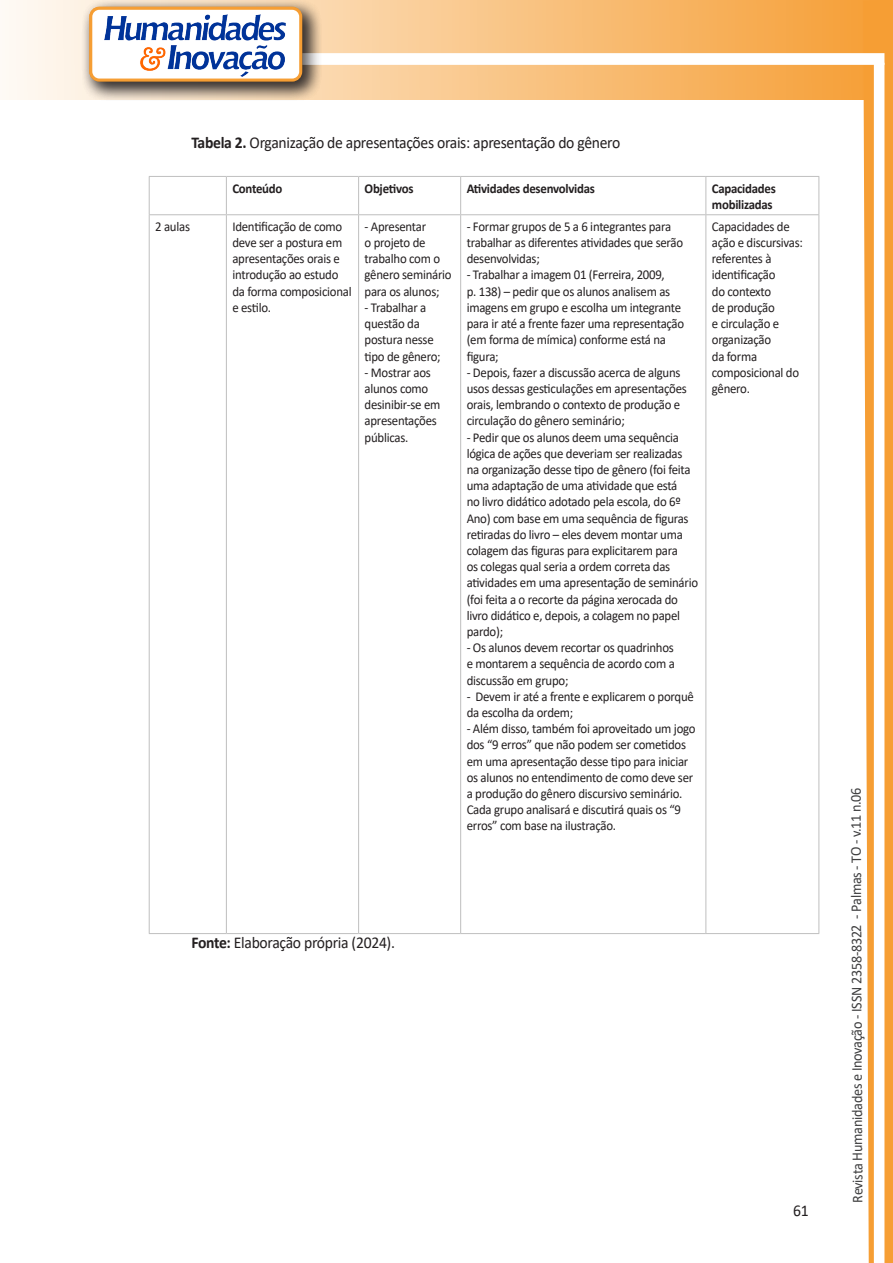
<style>
.page{position:relative;width:893px;height:1263px;background:#fff}
.page>*{position:absolute;margin:0;border:0;box-sizing:border-box;transform-origin:0 0}
.texto{font:16.5px "Calibri";letter-spacing:-.02em;color:#231f20;scale:.95 1}
.t1{font:15px "Calibri";letter-spacing:-.025em;color:#3e3e3f;scale:.95 1}
.texto-2{font:13.5px/16.2px "Calibri";letter-spacing:-.02em;color:#231f20;scale:.95 1}
.texto-3{font:700 13.5px/16.2px "Calibri";letter-spacing:-.02em;color:#231f20;scale:.95 1}
.s1{font-weight:700}
</style>
<div class="page">
<svg style="left:5px;top:0;width:858px;height:100px;background:#f9c484"></svg>
<div style="left:302px;top:53px;width:582px;height:12px;background:#fff;border:2px solid #fff"></div>
<svg style="left:863px;top:0;width:30px;height:1263px"></svg>
<div style="left:81px;top:0;width:241px;height:102px;background:#231f20;opacity:.75"></div>
<div style="left:91px;top:8px;width:210px;height:72px;background:#fff;border-radius:9px"></div>
<img style="left:104px;top:14px;width:181px;height:62px">
<div style="left:89px;top:7px;width:213px;height:75px;border:3px solid #f69e34;border-radius:9px"></div>
<hr style="left:149px;top:176px;width:77px;height:1px;background:#bfbfbf">
<hr style="left:149px;top:177px;width:1px;height:37px;background:#bfbfbf">
<hr style="left:226px;top:176px;width:133px;height:1px;background:#bfbfbf">
<hr style="left:226px;top:177px;width:1px;height:37px;background:#bfbfbf">
<hr style="left:359px;top:176px;width:102px;height:1px;background:#bfbfbf">
<hr style="left:358px;top:177px;width:1px;height:37px;background:#bfbfbf">
<hr style="left:461px;top:176px;width:245px;height:1px;background:#bfbfbf">
<hr style="left:460px;top:177px;width:1px;height:37px;background:#bfbfbf">
<hr style="left:706px;top:176px;width:113px;height:1px;background:#bfbfbf">
<hr style="left:705px;top:177px;width:1px;height:37px;background:#bfbfbf">
<hr style="left:818px;top:177px;width:1px;height:37px;background:#bfbfbf">
<hr style="left:149px;top:214px;width:77px;height:1px;background:#bfbfbf">
<hr style="left:149px;top:215px;width:1px;height:718px;background:#bfbfbf">
<hr style="left:226px;top:214px;width:133px;height:1px;background:#bfbfbf">
<hr style="left:226px;top:215px;width:1px;height:718px;background:#bfbfbf">
<hr style="left:359px;top:214px;width:102px;height:1px;background:#bfbfbf">
<hr style="left:358px;top:215px;width:1px;height:718px;background:#bfbfbf">
<hr style="left:461px;top:214px;width:245px;height:1px;background:#bfbfbf">
<hr style="left:460px;top:215px;width:1px;height:718px;background:#bfbfbf">
<hr style="left:706px;top:214px;width:113px;height:1px;background:#bfbfbf">
<hr style="left:705px;top:215px;width:1px;height:718px;background:#bfbfbf">
<hr style="left:818px;top:215px;width:1px;height:718px;background:#bfbfbf">
<hr style="left:149px;top:933px;width:77px;height:1px;background:#bfbfbf">
<hr style="left:226px;top:933px;width:133px;height:1px;background:#bfbfbf">
<hr style="left:359px;top:933px;width:102px;height:1px;background:#bfbfbf">
<hr style="left:461px;top:933px;width:245px;height:1px;background:#bfbfbf">
<hr style="left:706px;top:933px;width:113px;height:1px;background:#bfbfbf">
<p class="texto" style="left:191px;top:132px;width:453px"><span class="s1">Tabela 2.</span> Organização de apresentações orais: apresentação do gênero</p>
<p class="texto-3" style="left:232px;top:180px;width:54px">Conteúdo</p>
<p class="texto-3" style="left:365px;top:180px;width:53px">Objetivos</p>
<p class="texto-3" style="left:467px;top:180px;width:136px">Atividades desenvolvidas</p>
<p class="texto-3" style="left:712px;top:180px;width:69px">Capacidades mobilizadas</p>
<p class="texto-2" style="left:155px;top:218px;width:38px">2 aulas</p>
<p class="texto-2" style="left:232px;top:218px;width:127px">Identificação de como deve ser a postura em apresentações orais e introdução ao estudo da forma composicional e estilo.</p>
<p class="texto-2" style="left:365px;top:218px;width:93px">- Apresentar<br>o projeto de trabalho com o gênero seminário para os alunos;</p>
<p class="texto-2" style="left:365px;top:299px;width:82px">- Trabalhar a questão da postura nesse tipo de gênero;</p>
<p class="texto-2" style="left:365px;top:364px;width:81px">- Mostrar aos alunos como desinibir-se em apresentações públicas.</p>
<p class="texto-2" style="left:467px;top:218px;width:229px">- Formar grupos de 5 a 6 integrantes para trabalhar as diferentes atividades que serão desenvolvidas;</p>
<p class="texto-2" style="left:467px;top:267px;width:231px">- Trabalhar a imagem 01 (Ferreira, 2009,<br>p. 138) – pedir que os alunos analisem as imagens em grupo e escolha um integrante para ir até a frente fazer uma representação (em forma de mímica) conforme está na figura;</p>
<p class="texto-2" style="left:467px;top:364px;width:233px">- Depois, fazer a discussão acerca de alguns usos dessas gesticulações em apresentações orais, lembrando o contexto de produção e circulação do gênero seminário;</p>
<p class="texto-2" style="left:467px;top:429px;width:245px">- Pedir que os alunos deem uma sequência lógica de ações que deveriam ser realizadas na organização desse tipo de gênero (foi feita uma adaptação de uma atividade que está<br>no livro didático adotado pela escola, do 6º Ano) com base em uma sequência de figuras retiradas do livro – eles devem montar uma colagem das figuras para explicitarem para<br>os colegas qual seria a ordem correta das atividades em uma apresentação de seminário (foi feita a o recorte da página xerocada do livro didático e, depois, a colagem no papel pardo);</p>
<p class="texto-2" style="left:467px;top:639px;width:221px;text-align:justify">- Os alunos devem recortar os quadrinhos e montarem a sequência de acordo com a discussão em grupo;</p>
<p class="texto-2" style="left:467px;top:688px;width:241px">- Devem ir até a frente e explicarem o porquê da escolha da ordem;</p>
<p class="texto-2" style="left:467px;top:720px;width:243px">- Além disso, também foi aproveitado um jogo dos “9 erros” que não podem ser cometidos em uma apresentação desse tipo para iniciar os alunos no entendimento de como deve ser a produção do gênero discursivo seminário.<br>Cada grupo analisará e discutirá quais os “9 erros” com base na ilustração.</p>
<p class="texto-2" style="left:712px;top:218px;width:97px">Capacidades de ação e discursivas: referentes à identificação<br>do contexto<br>de produção<br>e circulação e organização<br>da forma composicional do gênero.</p>
<p class="texto" style="left:191px;top:931px;width:216px"><span class="s1">Fonte:</span> Elaboração própria (2024).</p>
<p class="texto" style="left:793px;top:1199px;width:18px">61</p>
<p class="t1" style="left:846px;top:1203px;width:439px;rotate:-90deg">Revista Humanidades e Inovação - ISSN 2358-8322 - Palmas - TO - v.11 n.06</p>
</div>
